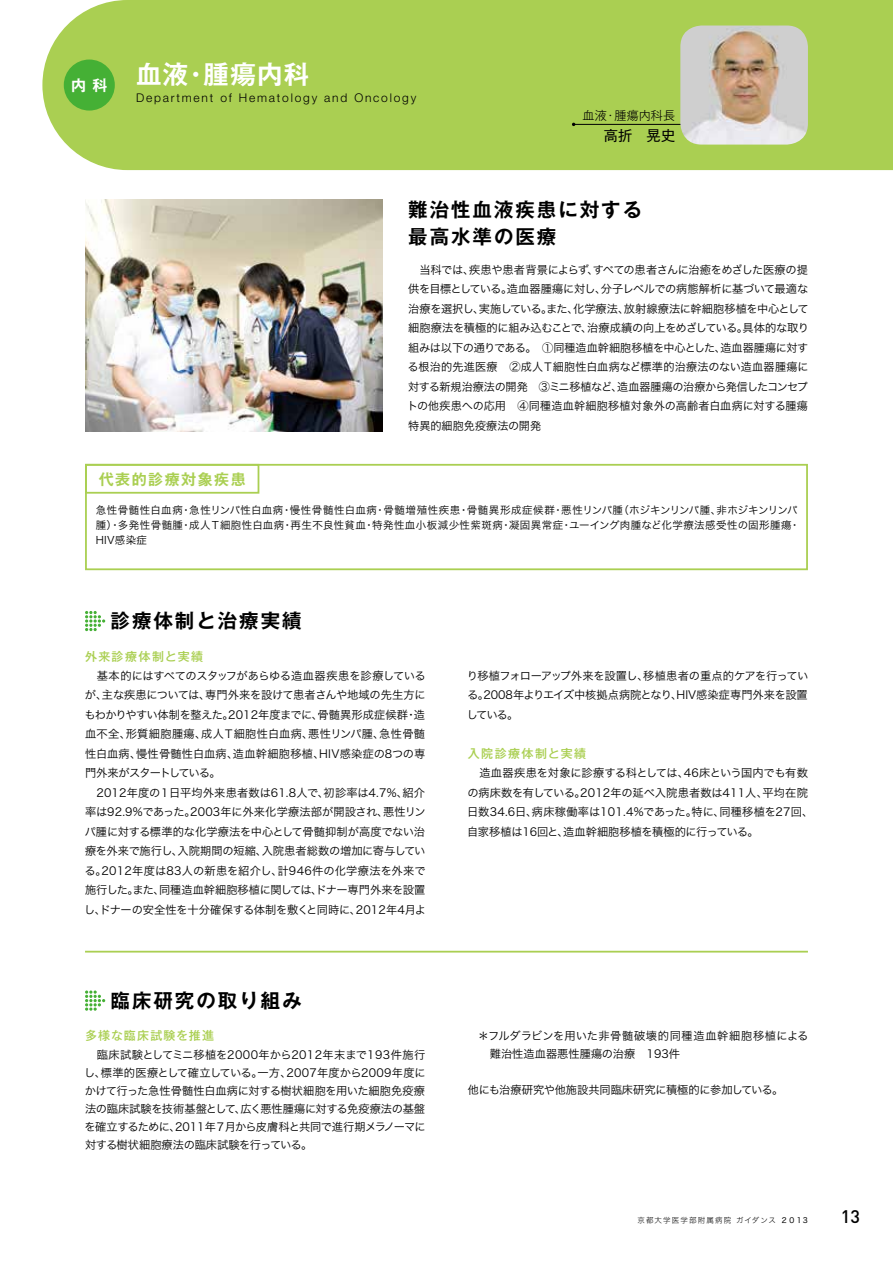
<style>
.page{position:relative;width:893px;height:1263px;background:#fff}
.page>*{position:absolute;margin:0;border:0;box-sizing:border-box;transform-origin:0 0}
.t1{font:700 25.5px "Gothic MB101 Pr 5 De";letter-spacing:.05em;color:#fff}
.t2{font:700 19.5px/27px "Gothic MB101 Pr 5 De";letter-spacing:.1em;color:#000}
.t3{font:500 18px "Adi Haus";color:#000}
.t4{font:700 15px "Gothic MB101 Pr 5 De";letter-spacing:.1em;color:#aacf52}
.t5{font:700 15px "Gothic MB101 Pr 5 De";color:#fff}
.t6{font:14.25px "Gothic MB101 Pr 5";color:#000}
.t7{font:300 12px "Helvetica Neue LT Std";letter-spacing:.15em;color:#000}
.t8{font:500 12px "Gothic MB101 Pr 5";letter-spacing:.1em;color:#aacf52}
.t9{font:500 12px "Gothic MB101 Pr 5";letter-spacing:.12em;color:#aacf52}
.t10{font:300 12px "Gothic MB101 Pr 5";letter-spacing:.025em;color:#000}
.t11{font:11.25px/19.5px "Hira Kaku Std W3";color:#000;text-align:justify}
.t12{font:10.5px/15px "Hira Kaku Std W3";letter-spacing:.04em;color:#000}
.t13{font:7.5px "Hira Kaku Std W2";letter-spacing:.15em;color:#000}
.s1{font-family:"Hira Kaku Std W4"}
</style>
<div class="page">
<div style="left:42px;top:0;width:851px;height:170px;background:#aacf52"></div>
<div style="left:85px;top:464px;width:723px;height:106px;border:2px solid #aacf52"></div>
<div style="left:85px;top:464px;width:174px;height:30px;border:2px solid #aacf52"></div>
<hr style="left:85px;top:951px;width:723px;height:1px;background:#aacf52">
<hr style="left:574px;top:124px;width:108px;height:1px;background:#000">
<img style="left:85px;top:200px;width:298px;height:232px">
<svg style="left:85px;top:611px;width:20px;height:20px"></svg>
<svg style="left:85px;top:990px;width:20px;height:21px"></svg>
<div style="left:64px;top:60px;width:51px;height:51px;background:#45b035;border-radius:50%"></div>
<img style="left:680px;top:26px;width:128px;height:119px">
<h3 class="t5" style="left:71px;top:72px;width:38px">内 科</h3>
<h1 class="t1" style="left:136px;top:53px;width:175px">血液・腫瘍内科</h1>
<p class="t7" style="left:136px;top:91px;width:282px">Department of Hematology and Oncology</p>
<p class="t10" style="left:582px;top:106px;width:94px">血液・腫瘍内科長</p>
<p class="t6" style="left:604px;top:124px;width:73px">高折　晃史</p>
<h2 class="t2" style="left:408px;top:195px;width:235px">難治性血液疾患に対する最高水準の医療</h2>
<p class="t11" style="left:407px;top:259px;width:403px">　当科では、疾患や患者背景によらず、すべての患者さんに治癒をめざした医療の提供を目標としている。造血器腫瘍に対し、分子レベルでの病態解析に基づいて最適な治療を選択し、実施している。また、化学療法、放射線療法に幹細胞移植を中心として細胞療法を積極的に組み込むことで、治療成績の向上をめざしている。具体的な取り組みは以下の通りである。　①同種造血幹細胞移植を中心とした、造血器腫瘍に対する根治的先進医療　②成人Ｔ細胞性白血病など標準的治療法のない造血器腫瘍に対する新規治療法の開発　③ミニ移植など、造血器腫瘍の治療から発信したコンセプトの他疾患への応用　④同種造血幹細胞移植対象外の高齢者白血病に対する腫瘍特異的細胞免疫療法の開発</p>
<h3 class="t4" style="left:99px;top:466px;width:148px">代表的診療対象疾患</h3>
<p class="t12" style="left:96px;top:502px;width:706px">急性骨髄性白血病・急性リンパ性白血病・慢性骨髄性白血病・骨髄増殖性疾患・骨髄異形成症候群・悪性リンパ腫（ホジキンリンパ腫、非ホジキンリンパ腫）・多発性骨髄腫・成人Ｔ細胞性白血病・再生不良性貧血・特発性血小板減少性紫斑病・凝固異常症・ユーイング肉腫など化学療法感受性の固形腫瘍・<br>HIV感染症</p>
<h2 class="t2" style="left:111px;top:606px;width:193px">診療体制と治療実績</h2>
<p class="t8" style="left:85px;top:646px;width:120px">外来診療体制と実績</p>
<p class="t11" style="left:84px;top:665px;width:343px;text-align:left">　基本的にはすべてのスタッフがあらゆる造血器疾患を診療しているが、主な疾患については、専門外来を設けて患者さんや地域の先生方にもわかりやすい体制を整えた。2012年度までに、骨髄異形成症候群・造血不全、形質細胞腫瘍、成人Ｔ細胞性白血病、悪性リンパ腫、急性骨髄性白血病、慢性骨髄性白血病、造血幹細胞移植、HIV感染症の8つの専門外来がスタートしている。<br>　2012年度の１日平均外来患者数は61.8人で、初診率は4.7%、紹介率は92.9%であった。2003年に外来化学療法部が開設され、悪性リンパ腫に対する標準的な化学療法を中心として骨髄抑制が高度でない治療を外来で施行し、入院期間の短縮、入院患者総数の増加に寄与している。2012年度は83人の新患を紹介し、計946件の化学療法を外来で施行した。また、同種造血幹細胞移植に関しては、ドナー専門外来を設置し、ドナーの安全性を十分確保する体制を敷くと同時に、2012年4月よ</p>
<h2 class="t2" style="left:111px;top:985px;width:193px">臨床研究の取り組み</h2>
<p class="t8" style="left:85px;top:1026px;width:131px">多様な臨床試験を推進</p>
<p class="t11" style="left:84px;top:1046px;width:343px;line-height:18px">　臨床試験としてミニ移植を2000年から2012年末まで193件施行し、標準的医療として確立している。一方、2007年度から2009年度にかけて行った急性骨髄性白血病に対する樹状細胞を用いた細胞免疫療法の臨床試験を技術基盤として、広く悪性腫瘍に対する免疫療法の基盤を確立するために、2011年７月から皮膚科と共同で進行期メラノーマに対する樹状細胞療法の臨床試験を行っている。</p>
<p class="t11" style="left:467px;top:665px;width:343px">り移植フォローアップ外来を設置し、移植患者の重点的ケアを行っている。2008年よりエイズ中核拠点病院となり、HIV感染症専門外来を設置している。</p>
<p class="t9" style="left:468px;top:744px;width:120px">入院診療体制と実績</p>
<p class="t11" style="left:467px;top:763px;width:348px;text-align:left">　造血器疾患を対象に診療する科としては、46床という国内でも有数の病床数を有している。2012年の延べ入院患者数は411人、平均在院日数34.6日、病床稼働率は101.4%であった。特に、同種移植を27回、自家移植は16回と、造血幹細胞移植を積極的に行っている。</p>
<p class="t11" style="left:478px;top:1026px;width:332px;line-height:18px">＊フルダラビンを用いた非骨髄破壊的同種造血幹細胞移植による　難治性造血器悪性腫瘍の治療 193件</p>
<p class="t11" style="left:468px;top:1079px;width:317px">他にも治療研究や他施設共同臨床研究に積極的に参加している。</p>
<p class="t13" style="left:637px;top:1214px;width:172px">京都大学医学部附属病院 ガイダンス <span class="s1">２０１3</span></p>
<h3 class="t3" style="left:841px;top:1205px;width:21px">13</h3>
</div>
